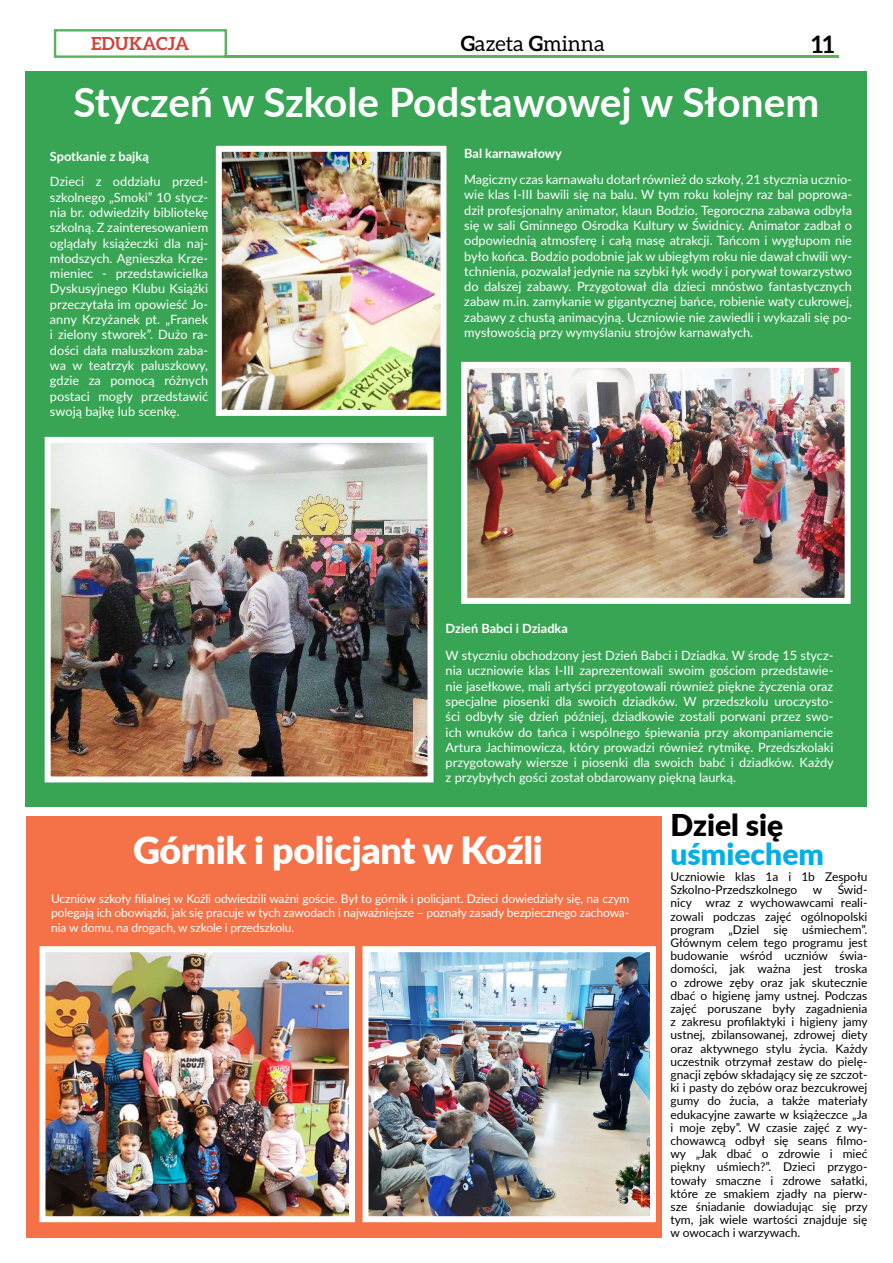
<style>
.page{position:relative;width:893px;height:1263px;background:#fff}
.page>*{position:absolute;margin:0;border:0;box-sizing:border-box;transform-origin:0 0}
.t1{font:700 40.5px "Lato";color:#fff}
.t2{font:900 37.5px "Lato";letter-spacing:-.01em;color:#fff}
.t3{font:900 30px "Lato";color:#00afea}
.t4{font:900 30px "Lato";color:#000}
.t5{font:700 24px "Aleo";color:#000}
.t6{font:21px "Aleo";color:#000}
.t7{font:700 18px "Aleo";color:#d0433d}
.t8{font:12.75px/15.3px "Lato";color:#fff;text-align:justify}
.t9{font:700 12.75px "Lato";color:#fff}
.t10{font:12px/13.2px "Lato";color:#000}
.t11{font:12px/14.4px "Lato";letter-spacing:-.01em;color:#fff;text-align:justify}
.s1{font-weight:700}
</style>
<div class="page">
<div style="left:26px;top:816px;width:635px;height:421px;background:#f57248"></div>
<div style="left:54px;top:29px;width:173px;height:29px;background:#fff;border:2px solid #5bb161"></div>
<hr style="left:226px;top:56px;width:613px;height:2px;background:#5bb161">
<div style="left:26px;top:71px;width:841px;height:735px;background:#38a555"></div>
<img style="left:223px;top:153px;width:216px;height:256px">
<div style="left:216px;top:146px;width:230px;height:270px;border:6px solid #fff"></div>
<img style="left:468px;top:369px;width:376px;height:228px">
<div style="left:461px;top:362px;width:390px;height:242px;border:6px solid #fff"></div>
<img style="left:52px;top:444px;width:374px;height:331px">
<div style="left:45px;top:437px;width:388px;height:345px;border:6px solid #fff"></div>
<img style="left:46px;top:953px;width:302px;height:262px">
<div style="left:39px;top:946px;width:316px;height:276px;border:6px solid #fff"></div>
<img style="left:369px;top:953px;width:280px;height:262px">
<div style="left:362px;top:946px;width:294px;height:276px;border:6px solid #fff"></div>
<h3 class="t7" style="left:91px;top:33px;width:100px">EDUKACJA</h3>
<h3 class="t6" style="left:461px;top:31px;width:146px"><span class="s1">G</span>azeta <span class="s1">G</span>minna</h3>
<h3 class="t5" style="left:811px;top:30px;width:25px">11</h3>
<h1 class="t1" style="left:74px;top:72px;width:747px">Styczeń w Szkole Podstawowej w Słonem</h1>
<p class="t9" style="left:50px;top:147px;width:100px">Spotkanie z bajką</p>
<p class="t8" style="left:50px;top:174px;width:160px">Dzieci z oddziału przed&shy;szkolnego „Smoki” 10 stycz&shy;nia br. odwiedziły bibliotekę szkolną. Z zainteresowaniem oglądały książeczki dla naj&shy;młodszych. Agnieszka Krze&shy;mieniec - przedstawicielka Dyskusyjnego Klubu Książki przeczytała im opowieść Jo&shy;anny Krzyżanek pt. „Franek i zielony stworek”. Dużo ra&shy;dości dała maluszkom zaba&shy;wa w teatrzyk paluszkowy, gdzie za pomocą różnych postaci mogły przedstawić swoją bajkę lub scenkę.</p>
<p class="t9" style="left:464px;top:144px;width:99px">Bal karnawałowy</p>
<p class="t8" style="left:464px;top:171px;width:389px">Magiczny czas karnawału dotarł również do szkoły, 21 stycznia ucznio&shy;wie klas I-III bawili się na balu. W tym roku kolejny raz bal poprowa&shy;dził profesjonalny animator, klaun Bodzio. Tegoroczna zabawa odbyła się w sali Gminnego Ośrodka Kultury w Świdnicy. Animator zadbał o odpowiednią atmosferę i całą masę atrakcji. Tańcom i wygłupom nie było końca. Bodzio podobnie jak w ubiegłym roku nie dawał chwili wy&shy;tchnienia, pozwalał jedynie na szybki łyk wody i porywał towarzystwo do dalszej zabawy. Przygotował dla dzieci mnóstwo fantastycznych zabaw m.in. zamykanie w gigantycznej bańce, robienie waty cukrowej, zabawy z chustą animacyjną. Uczniowie nie zawiedli i wykazali się po&shy;mysłowością przy wymyślaniu strojów karnawałych.</p>
<p class="t9" style="left:446px;top:619px;width:124px">Dzień Babci i Dziadka</p>
<p class="t8" style="left:446px;top:647px;width:390px">W styczniu obchodzony jest Dzień Babci i Dziadka. W środę 15 stycz&shy;nia uczniowie klas I-III zaprezentowali swoim gościom przedstawie&shy;nie jasełkowe, mali artyści przygotowali również piękne życzenia oraz specjalne piosenki dla swoich dziadków. W przedszkolu uroczysto&shy;ści odbyły się dzień później, dziadkowie zostali porwani przez swo&shy;ich wnuków do tańca i wspólnego śpiewania przy akompaniamencie Artura Jachimowicza, który prowadzi również rytmikę. Przedszkolaki przygotowały wiersze i piosenki dla swoich babć i dziadków. Każdy z przybyłych gości został obdarowany piękną laurką.</p>
<h2 class="t2" style="left:133px;top:822px;width:411px">Górnik i policjant w Koźli</h2>
<p class="t11" style="left:51px;top:891px;width:580px">Uczniów szkoły filialnej w Koźli odwiedzili ważni goście. Był to górnik i policjant. Dzieci dowiedziały się, na czym polegają ich obowiązki, jak się pracuje w tych zawodach i najważniejsze – poznały zasady bezpiecznego zachowa&shy;nia w domu, na drogach, w szkole i przedszkolu.</p>
<h3 class="t4" style="left:670px;top:803px;width:114px">Dziel się</h3>
<h3 class="t3" style="left:670px;top:831px;width:155px">uśmiechem</h3>
<p class="t10" style="left:670px;top:869px;width:198px">Uczniowie klas 1a i 1b Zespołu<br>Szkolno-Przedszkolnego</p>
<p class="t10" style="left:670px;top:883px;width:199px;text-align:justify;text-indent:167px">Świd&shy;nicy wraz z wychowawcami reali&shy;zowali podczas zajęć ogólnopolski program „Dziel się uśmiechem”.<br>Głównym celem tego programu jest budowanie wśród uczniów świa&shy;domości, jak ważna jest troska o zdrowe zęby oraz jak skutecznie dbać o higienę jamy ustnej. Podczas zajęć poruszane były zagadnienia z zakresu profilaktyki i higieny jamy ustnej, zbilansowanej, zdrowej diety oraz aktywnego stylu życia. Każdy uczestnik otrzymał zestaw do pielę&shy;gnacji zębów składający się ze szczot&shy;ki i pasty do zębów oraz bezcukrowej gumy do żucia, a także materiały edukacyjne zawarte w książeczce „Ja i moje zęby”. W czasie zajęć z wy&shy;chowawcą odbył się seans filmo&shy;wy „Jak dbać o zdrowie i mieć piękny uśmiech?”. Dzieci przygo&shy;towały smaczne i zdrowe sałatki, które ze smakiem zjadły na pierw&shy;sze śniadanie dowiadując się przy tym, jak wiele wartości znajduje się w owocach i warzywach.</p>
<p class="t10" style="left:813px;top:883px;width:11px">w</p>
</div>
